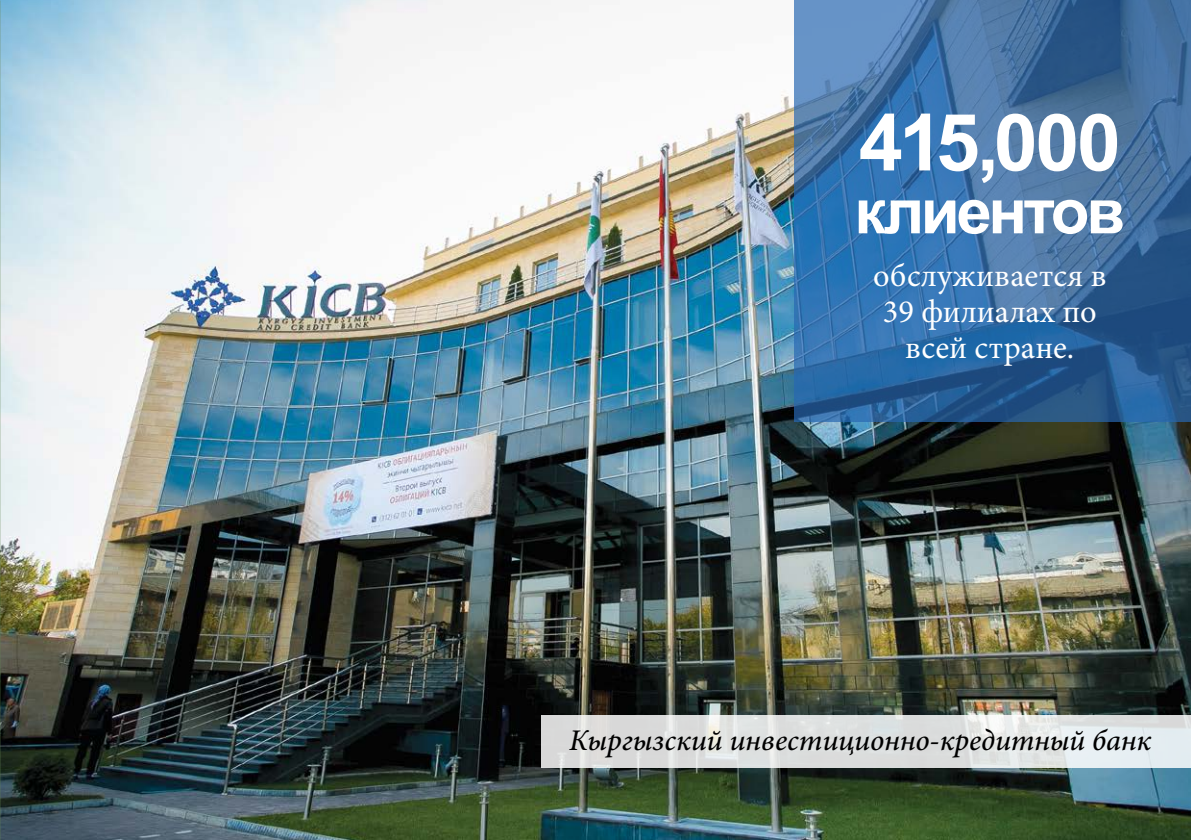
<style>
.page{position:relative;width:1191px;height:840px;background:#fff}
.page>*{position:absolute;margin:0;border:0;box-sizing:border-box;transform-origin:0 0}
.t1{font:700 79px "M Arial";letter-spacing:-.04em;color:#fff}
.t2{font:700 63.2px "Arial";letter-spacing:-.05em;color:#fff}
.t3{font:32.4px/36px "Minion Pro";color:#fff;text-align:center}
.t4{font:italic 500 30px "Minion Pro";letter-spacing:-.005em;color:#000}
</style>
<div class="page">
<img style="left:1px;top:0;width:1190px;height:839px">
<img style="left:0;top:0;width:1px;height:839px">
<svg style="left:794px;top:0;width:397px;height:421px;background:#3b6ea3"></svg>
<svg style="left:541px;top:715px;width:650px;height:52px;background:#dfe1e1"></svg>
<h1 class="t1" style="left:859px;top:97px;width:263px">415,000</h1>
<h2 class="t2" style="left:854px;top:169px;width:272px">клиентов</h2>
<p class="t3" style="left:873px;top:258px;width:235px">обслуживается в<br>39 филиалах по всей стране.</p>
<p class="t4" style="left:569px;top:719px;width:583px">Кыргызский инвестиционно-кредитный банк</p>
</div>
